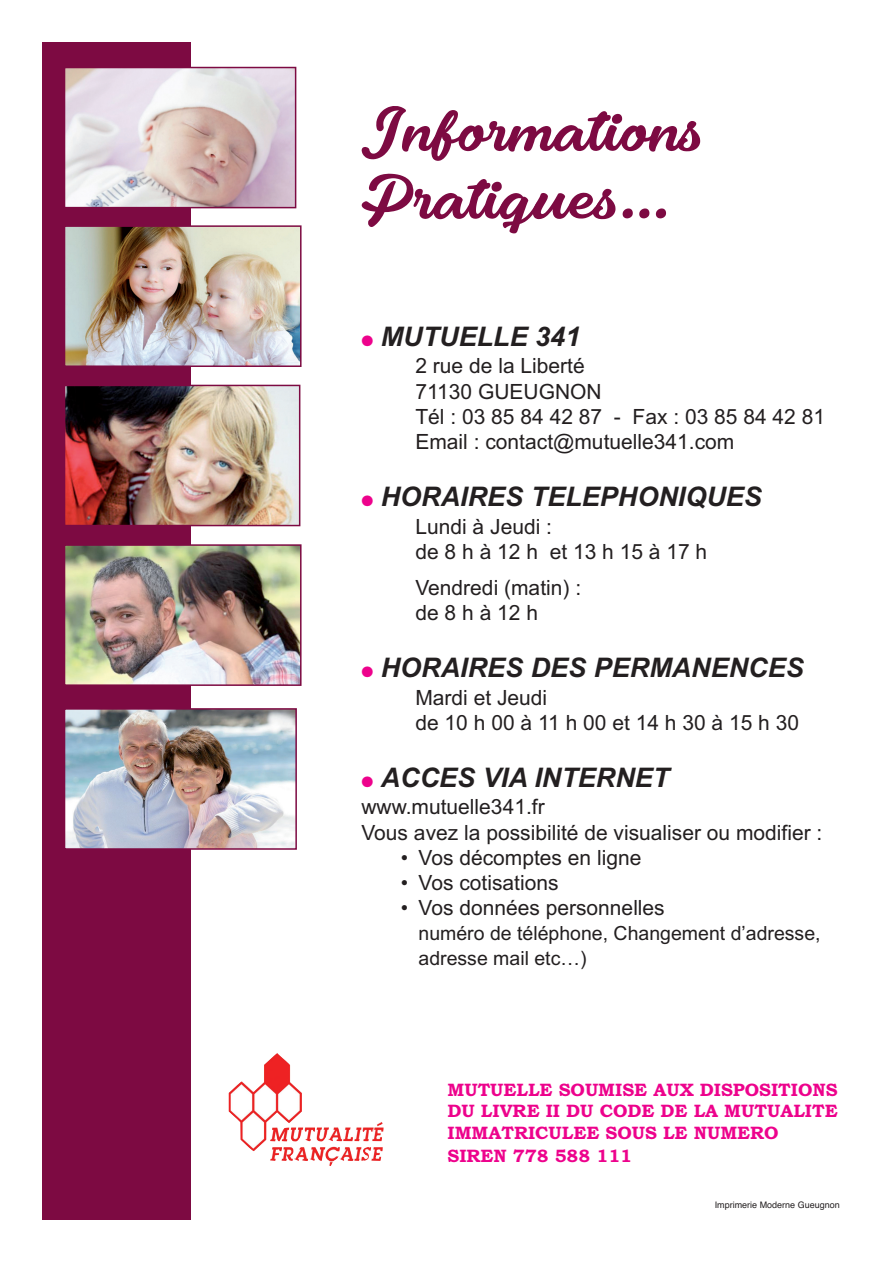
<style>
.page{position:relative;width:893px;height:1263px;background:#fff}
.page>*{position:absolute;margin:0;border:0;box-sizing:border-box;transform-origin:0 0}
.t1{font:54px/67.8px "Fondy Script PERSONALUSEONLY";color:#7d0a42}
.t2{font:italic 700 27px "Arial";color:#231f20}
.t3{font:21px/25.2px "Arial";color:#231f20}
.t4{font:19.5px/24.2px "Arial";color:#231f20}
.t5{font:700 18px/21.9px "Bookman Old Style";color:#ed028c}
.t6{font:9px "Helvetica";color:#231f20}
.s1{color:#ed028c}
</style>
<div class="page">
<div style="left:43px;top:43px;width:148px;height:1177px;background:#7d0a42"></div>
<img style="left:67px;top:70px;width:226px;height:135px">
<div style="left:64px;top:67px;width:232px;height:141px;border:2px solid #7d0a42"></div>
<img style="left:67px;top:228px;width:232px;height:136px">
<div style="left:64px;top:225px;width:238px;height:142px;border:2px solid #7d0a42"></div>
<img style="left:67px;top:388px;width:230px;height:135px">
<div style="left:64px;top:385px;width:236px;height:141px;border:2px solid #7d0a42"></div>
<img style="left:67px;top:547px;width:232px;height:136px">
<div style="left:64px;top:544px;width:238px;height:142px;border:2px solid #7d0a42"></div>
<img style="left:67px;top:711px;width:227px;height:136px">
<div style="left:64px;top:708px;width:233px;height:142px;border:2px solid #7d0a42"></div>
<img style="left:229px;top:1053px;width:155px;height:113px">
<h1 class="t1" style="left:361px;top:102px;width:345px">Informations<br>Pratiques...</h1>
<p class="t2" style="left:361px;top:321px;width:220px"><span class="s1">●</span> MUTUELLE 341</p>
<p class="t3" style="left:415px;top:355px;width:411px">2 rue de la Liberté<br>71130 GUEUGNON<br>Tél : 03 85 84 42 87 - Fax : 03 85 84 42 81<br>Email : contact@mutuelle341.com</p>
<p class="t2" style="left:361px;top:481px;width:402px"><span class="s1">●</span> HORAIRES TELEPHONIQUES</p>
<p class="t3" style="left:415px;top:516px;width:293px">Lundi à Jeudi :<br>de8hà12h et13h15à17h</p>
<p class="t3" style="left:415px;top:577px;width:167px">Vendredi (matin) : de8hà12h</p>
<p class="t2" style="left:361px;top:652px;width:444px"><span class="s1">●</span> HORAIRES DES PERMANENCES</p>
<p class="t3" style="left:415px;top:687px;width:385px">Mardi et Jeudi de10h00à11h00et14h30à15h30</p>
<p class="t2" style="left:361px;top:762px;width:309px"><span class="s1">●</span> ACCES VIA INTERNET</p>
<p class="t3" style="left:361px;top:796px;width:462px">www.mutuelle341.fr<br>Vous avez la possibilité de visualiser ou modifier :</p>
<p class="t3" style="left:401px;top:847px;width:242px">• Vos décomptes en ligne</p>
<p class="t3" style="left:401px;top:872px;width:159px">• Vos cotisations</p>
<p class="t3" style="left:401px;top:897px;width:266px">• Vos données personnelles</p>
<p class="t4" style="left:418px;top:923px;width:404px">numéro de téléphone, Changement d’adresse, adresse mail etc…)</p>
<p class="t5" style="left:447px;top:1079px;width:392px">MUTUELLE SOUMISE AUX DISPOSITIONS<br>DU LIVRE II DU CODE DE LA MUTUALITE<br>IMMATRICULEE SOUS LE NUMERO<br>SIREN 778 588 111</p>
<p class="t6" style="left:715px;top:1202px;width:127px">Imprimerie Moderne Gueugnon</p>
</div>
